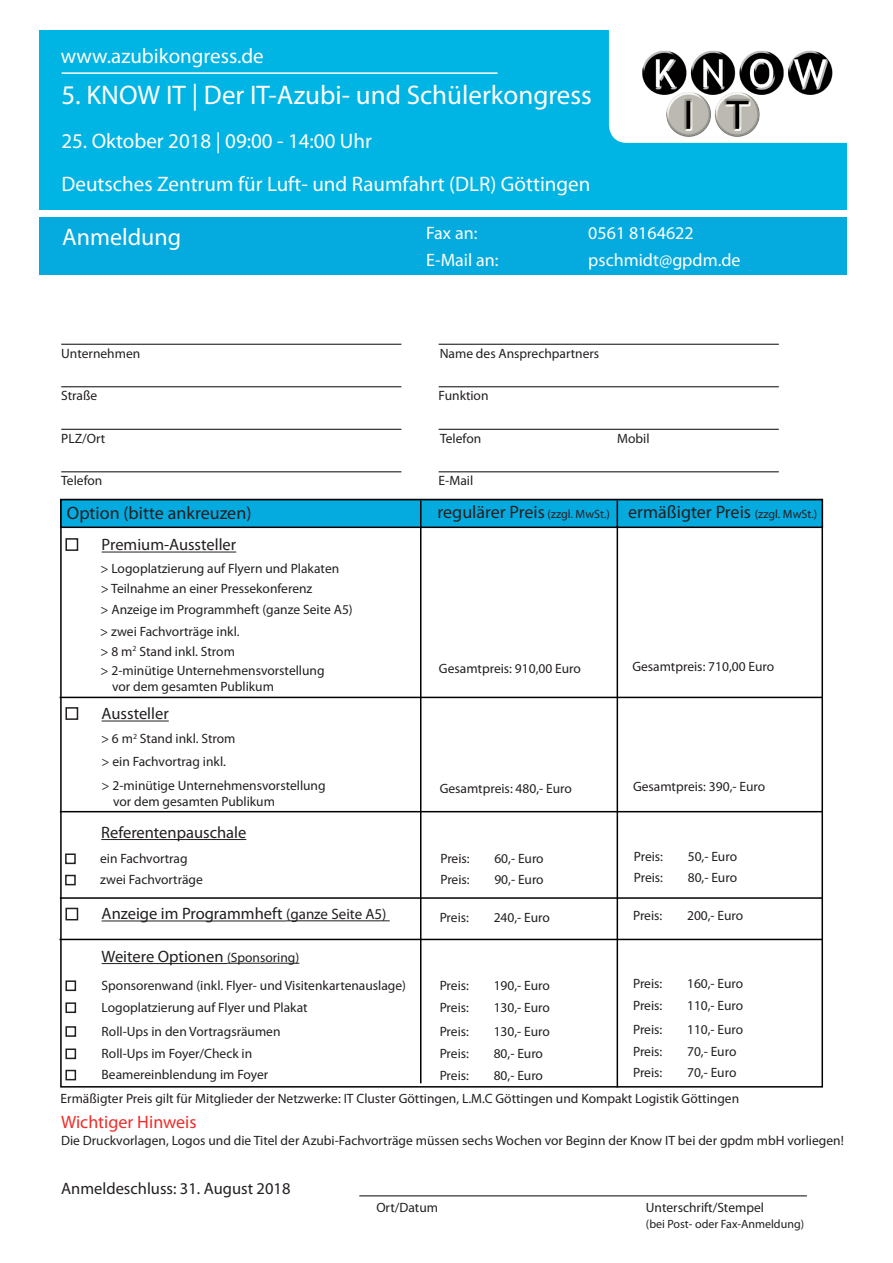
<style>
.page{position:relative;width:893px;height:1263px;background:#fff}
.page>*{position:absolute;margin:0;border:0;box-sizing:border-box;transform-origin:0 0}
.t1{font:27px "Myriad Pro";color:#fff}
.t2{font:24px "Myriad Pro";color:#fff}
.t3{font:21px "Myriad Pro";color:#fff}
.t4{font:18px "Myriad Pro";color:#231f20}
.t5{font:18px "Myriad Pro";color:#fff}
.t6{font:18px "Myriad Pro";color:#ee2d29}
.t7{font:16.5px "Myriad Pro";color:#231f20}
.t8{font:13.5px "Myriad Pro";color:#231f20}
.t9{font:12px "Myriad Pro";color:#231f20}
.s1{font-size:12px}
.s2{font-size:15px}
.s3{font-size:13.5px}
</style>
<div class="page">
<div style="left:39px;top:30px;width:808px;height:179px;background:#00b4e4"></div>
<div style="left:609px;top:30px;width:238px;height:113px;background:#fff"></div>
<div style="left:39px;top:217px;width:808px;height:57px;background:#05aadf"></div>
<hr style="left:359px;top:1195px;width:448px;height:1px;background:#231f20">
<img style="left:642px;top:48px;width:191px;height:89px">
<hr style="left:439px;top:386px;width:340px;height:1px;background:#231f20">
<hr style="left:439px;top:471px;width:340px;height:1px;background:#231f20">
<hr style="left:439px;top:429px;width:340px;height:1px;background:#231f20">
<hr style="left:439px;top:344px;width:340px;height:1px;background:#231f20">
<hr style="left:61px;top:471px;width:340px;height:1px;background:#231f20">
<hr style="left:61px;top:429px;width:340px;height:1px;background:#231f20">
<hr style="left:61px;top:386px;width:340px;height:1px;background:#231f20">
<hr style="left:61px;top:344px;width:340px;height:1px;background:#231f20">
<svg style="left:59px;top:498px;width:765px;height:590px"></svg>
<hr style="left:102px;top:920px;width:184px;height:1px;background:#231f20">
<hr style="left:286px;top:920px;width:104px;height:1px;background:#231f20">
<div style="left:65px;top:908px;width:13px;height:12px;border:2px solid #231f20"></div>
<hr style="left:102px;top:963px;width:125px;height:1px;background:#231f20">
<hr style="left:227px;top:963px;width:72px;height:1px;background:#231f20">
<div style="left:65px;top:1002px;width:11px;height:11px;border:2px solid #231f20"></div>
<div style="left:65px;top:1026px;width:11px;height:11px;border:2px solid #231f20"></div>
<div style="left:65px;top:1048px;width:11px;height:11px;border:2px solid #231f20"></div>
<div style="left:65px;top:980px;width:11px;height:11px;border:2px solid #231f20"></div>
<hr style="left:101px;top:839px;width:145px;height:1px;background:#231f20">
<div style="left:65px;top:853px;width:11px;height:11px;border:2px solid #231f20"></div>
<div style="left:65px;top:875px;width:11px;height:10px;border:2px solid #231f20"></div>
<hr style="left:102px;top:721px;width:67px;height:1px;background:#231f20">
<div style="left:65px;top:707px;width:13px;height:13px;border:2px solid #231f20"></div>
<div style="left:65px;top:1070px;width:11px;height:10px;border:2px solid #231f20"></div>
<hr style="left:62px;top:72px;width:435px;height:2px;background:#fff">
<p class="t3" style="left:61px;top:43px;width:204px">www.azubikongress.de</p>
<p class="t1" style="left:61px;top:79px;width:532px">5. KNOW IT | Der IT-Azubi- und Schülerkongress</p>
<p class="t3" style="left:61px;top:128px;width:312px">25. Oktober 2018 | 09:00 - 14:00 Uhr</p>
<p class="t3" style="left:61px;top:171px;width:531px">Deutsches Zentrum für Luft- und Raumfahrt (DLR) Göttingen</p>
<p class="t2" style="left:62px;top:222px;width:121px">Anmeldung</p>
<p class="t5" style="left:426px;top:222px;width:53px">Fax an:</p>
<p class="t5" style="left:588px;top:222px;width:107px">0561 8164622</p>
<p class="t5" style="left:426px;top:249px;width:74px">E-Mail an:</p>
<p class="t5" style="left:588px;top:249px;width:154px">pschmidt@gpdm.de</p>
<p class="t8" style="left:61px;top:345px;width:81px">Unternehmen</p>
<p class="t8" style="left:61px;top:387px;width:38px">Straße</p>
<p class="t8" style="left:61px;top:430px;width:46px">PLZ/Ort</p>
<p class="t8" style="left:61px;top:472px;width:43px">Telefon</p>
<p class="t8" style="left:440px;top:345px;width:161px">Name des Ansprechpartners</p>
<p class="t8" style="left:439px;top:387px;width:51px">Funktion</p>
<p class="t8" style="left:440px;top:430px;width:43px">Telefon</p>
<p class="t8" style="left:439px;top:472px;width:36px">E-Mail</p>
<p class="t8" style="left:617px;top:430px;width:34px">Mobil</p>
<p class="t4" style="left:67px;top:501px;width:186px">Option (bitte ankreuzen)</p>
<p class="t4" style="left:438px;top:501px;width:174px">regulärer Preis <span class="s1">(zzgl. MwSt.)</span></p>
<p class="t4" style="left:628px;top:501px;width:190px">ermäßigter Preis <span class="s1">(zzgl. MwSt.)</span></p>
<p class="t7" style="left:102px;top:535px;width:136px">Premium-Aussteller</p>
<p class="t8" style="left:101px;top:560px;width:240px">&gt; Logoplatzierung auf Flyern und Plakaten</p>
<p class="t8" style="left:101px;top:601px;width:254px">&gt; Anzeige im Programmheft (ganze Seite A5)</p>
<p class="t8" style="left:101px;top:580px;width:213px">&gt; Teilnahme an einer Pressekonferenz</p>
<p class="t8" style="left:100px;top:623px;width:141px">&gt; zwei Fachvorträge inkl.</p>
<p class="t8" style="left:101px;top:643px;width:136px">&gt; 8 m<sup>2</sup> Stand inkl. Strom</p>
<p class="t8" style="left:101px;top:662px;width:226px">&gt; 2-minütige Unternehmensvorstellung</p>
<p class="t8" style="left:112px;top:678px;width:163px">vor dem gesamten Publikum</p>
<p class="t7" style="left:102px;top:704px;width:69px">Aussteller</p>
<p class="t8" style="left:439px;top:660px;width:143px">Gesamtpreis: 910,00 Euro</p>
<p class="t8" style="left:632px;top:658px;width:143px">Gesamtpreis: 710,00 Euro</p>
<p class="t8" style="left:101px;top:730px;width:136px">&gt; 6 m<sup>2</sup> Stand inkl. Strom</p>
<p class="t8" style="left:102px;top:753px;width:126px">&gt; ein Fachvortrag inkl.</p>
<p class="t8" style="left:102px;top:777px;width:226px">&gt; 2-minütige Unternehmensvorstellung</p>
<p class="t8" style="left:113px;top:793px;width:163px">vor dem gesamten Publikum</p>
<p class="t8" style="left:440px;top:780px;width:134px">Gesamtpreis: 480,- Euro</p>
<p class="t8" style="left:633px;top:778px;width:134px">Gesamtpreis: 390,- Euro</p>
<p class="t7" style="left:101px;top:822px;width:147px">Referentenpauschale</p>
<p class="t8" style="left:100px;top:850px;width:89px">ein Fachvortrag</p>
<p class="t8" style="left:440px;top:850px;width:31px">Preis:</p>
<p class="t8" style="left:494px;top:850px;width:51px">60,- Euro</p>
<p class="t8" style="left:100px;top:871px;width:104px">zwei Fachvorträge</p>
<p class="t8" style="left:440px;top:871px;width:31px">Preis:</p>
<p class="t8" style="left:494px;top:871px;width:51px">90,- Euro</p>
<p class="t8" style="left:634px;top:848px;width:31px">Preis:</p>
<p class="t8" style="left:688px;top:848px;width:51px">50,- Euro</p>
<p class="t8" style="left:634px;top:869px;width:31px">Preis:</p>
<p class="t8" style="left:688px;top:869px;width:51px">80,- Euro</p>
<p class="t7" style="left:102px;top:904px;width:286px">Anzeige im Programmheft <span class="s2">(ganze Seite A5)</span></p>
<p class="t8" style="left:440px;top:909px;width:31px">Preis:</p>
<p class="t8" style="left:494px;top:909px;width:58px">240,- Euro</p>
<p class="t7" style="left:102px;top:946px;width:199px">Weitere Optionen <span class="s3">(Sponsoring)</span></p>
<p class="t8" style="left:102px;top:977px;width:306px">Sponsorenwand (inkl. Flyer- und Visitenkartenauslage)</p>
<p class="t8" style="left:440px;top:999px;width:31px">Preis:</p>
<p class="t8" style="left:494px;top:999px;width:58px">130,- Euro</p>
<p class="t8" style="left:102px;top:1023px;width:180px">Roll-Ups in den Vortragsräumen</p>
<p class="t8" style="left:440px;top:1023px;width:31px">Preis:</p>
<p class="t8" style="left:494px;top:1023px;width:58px">130,- Euro</p>
<p class="t8" style="left:102px;top:1045px;width:152px">Roll-Ups im Foyer/Check in</p>
<p class="t8" style="left:440px;top:1045px;width:31px">Preis:</p>
<p class="t8" style="left:494px;top:1045px;width:51px">80,- Euro</p>
<p class="t8" style="left:440px;top:977px;width:31px">Preis:</p>
<p class="t8" style="left:494px;top:977px;width:58px">190,- Euro</p>
<p class="t8" style="left:102px;top:999px;width:208px">Logoplatzierung auf Flyer und Plakat</p>
<p class="t8" style="left:633px;top:907px;width:31px">Preis:</p>
<p class="t8" style="left:687px;top:907px;width:58px">200,- Euro</p>
<p class="t8" style="left:633px;top:975px;width:31px">Preis:</p>
<p class="t8" style="left:687px;top:975px;width:58px">160,- Euro</p>
<p class="t8" style="left:633px;top:997px;width:31px">Preis:</p>
<p class="t8" style="left:687px;top:997px;width:58px">110,- Euro</p>
<p class="t8" style="left:633px;top:1021px;width:31px">Preis:</p>
<p class="t8" style="left:687px;top:1021px;width:58px">110,- Euro</p>
<p class="t8" style="left:633px;top:1043px;width:31px">Preis:</p>
<p class="t8" style="left:687px;top:1043px;width:51px">70,- Euro</p>
<p class="t8" style="left:102px;top:1066px;width:168px">Beamereinblendung im Foyer</p>
<p class="t8" style="left:440px;top:1067px;width:31px">Preis:</p>
<p class="t8" style="left:494px;top:1067px;width:51px">80,- Euro</p>
<p class="t8" style="left:633px;top:1064px;width:31px">Preis:</p>
<p class="t8" style="left:687px;top:1064px;width:51px">70,- Euro</p>
<p class="t8" style="left:61px;top:1090px;width:680px">Ermäßigter Preis gilt für Mitglieder der Netzwerke: IT Cluster Göttingen, L.M.C Göttingen und Kompakt Logistik Göttingen</p>
<p class="t6" style="left:61px;top:1111px;width:137px">Wichtiger Hinweis</p>
<p class="t8" style="left:61px;top:1132px;width:784px">Die Druckvorlagen, Logos und die Titel der Azubi-Fachvorträge müssen sechs Wochen vor Beginn der Know IT bei der gpdm mbH vorliegen!</p>
<p class="t7" style="left:61px;top:1178px;width:231px">Anmeldeschluss: 31. August 2018</p>
<p class="t8" style="left:376px;top:1199px;width:63px">Ort/Datum</p>
<p class="t8" style="left:646px;top:1199px;width:120px">Unterschrift/Stempel</p>
<p class="t9" style="left:646px;top:1217px;width:160px">(bei Post- oder Fax-Anmeldung)</p>
</div>
